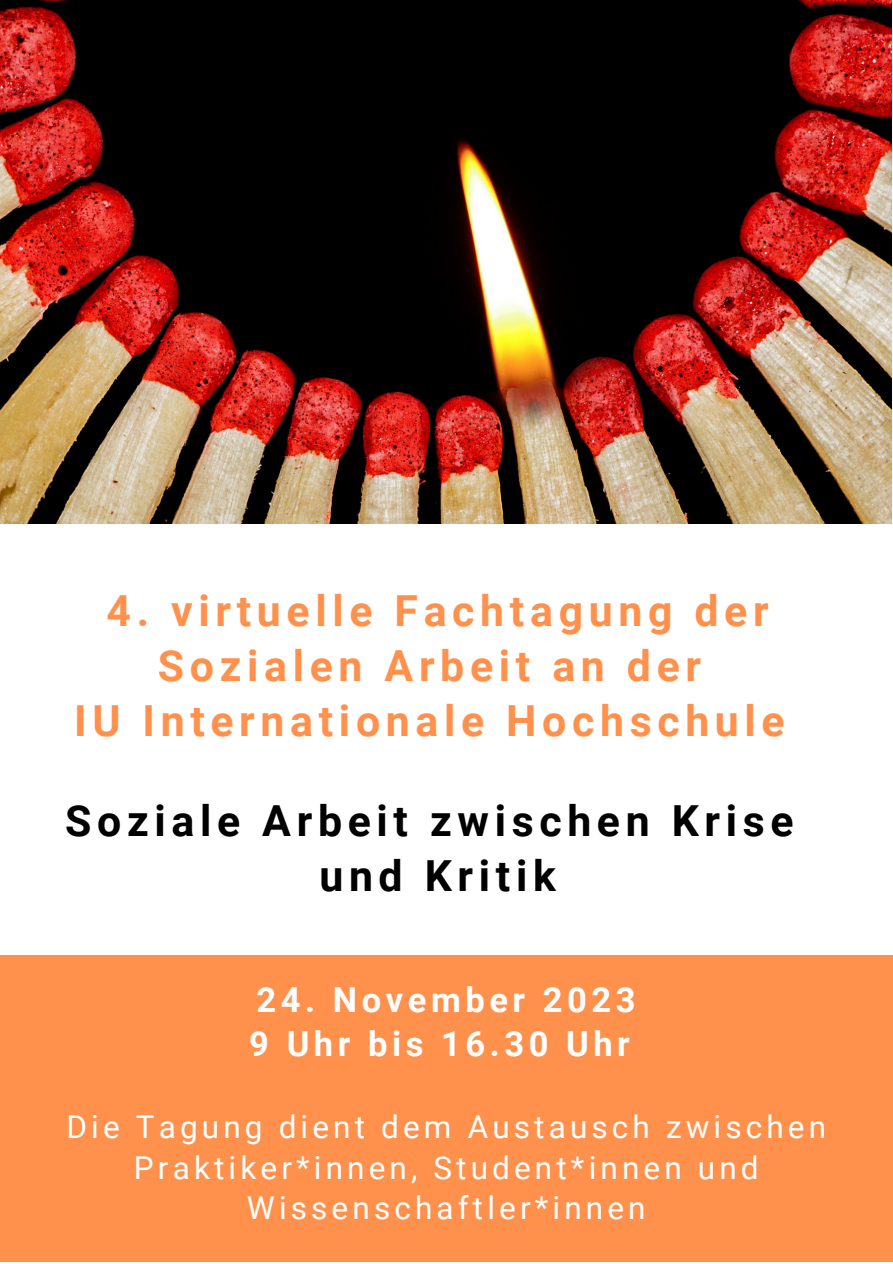
<style>
.page{position:relative;width:893px;height:1264px;background:#fff}
.page>*{position:absolute;margin:0;border:0;box-sizing:border-box;transform-origin:0 0}
.t1{font:700 42.75px/55.1px "Roboto";letter-spacing:.13em;color:#ff914d;text-align:center}
.t2{font:700 42.75px "Roboto";letter-spacing:.13em;color:#000}
.t3{font:700 34.5px "Roboto";letter-spacing:.135em;color:#fff}
.t4{font:31.5px/40.5px "Roboto";letter-spacing:.135em;color:#fff;text-align:center}
</style>
<div class="page">
<div style="left:0;top:955px;width:892px;height:306px;background:#ff914d"></div>
<img style="left:0;top:0;width:891px;height:523px">
<p class="t1" style="left:107px;top:583px;width:663px">4. virtuelle Fachtagung der<br>Sozialen Arbeit an der</p>
<p class="t1" style="left:74px;top:694px;width:712px">IU Internationale Hochschule</p>
<p class="t2" style="left:65px;top:796px;width:730px">Soziale Arbeit zwischen Krise</p>
<p class="t2" style="left:319px;top:851px;width:238px">und Kritik</p>
<p class="t3" style="left:256px;top:980px;width:380px">24. November 2023</p>
<p class="t3" style="left:249px;top:1023px;width:382px">9 Uhr bis 16.30 Uhr</p>
<p class="t4" style="left:66px;top:1106px;width:761px">Die Tagung dient dem Austausch zwischen<br>Praktiker*innen, Student*innen und<br>Wissenschaftler*innen</p>
</div>
